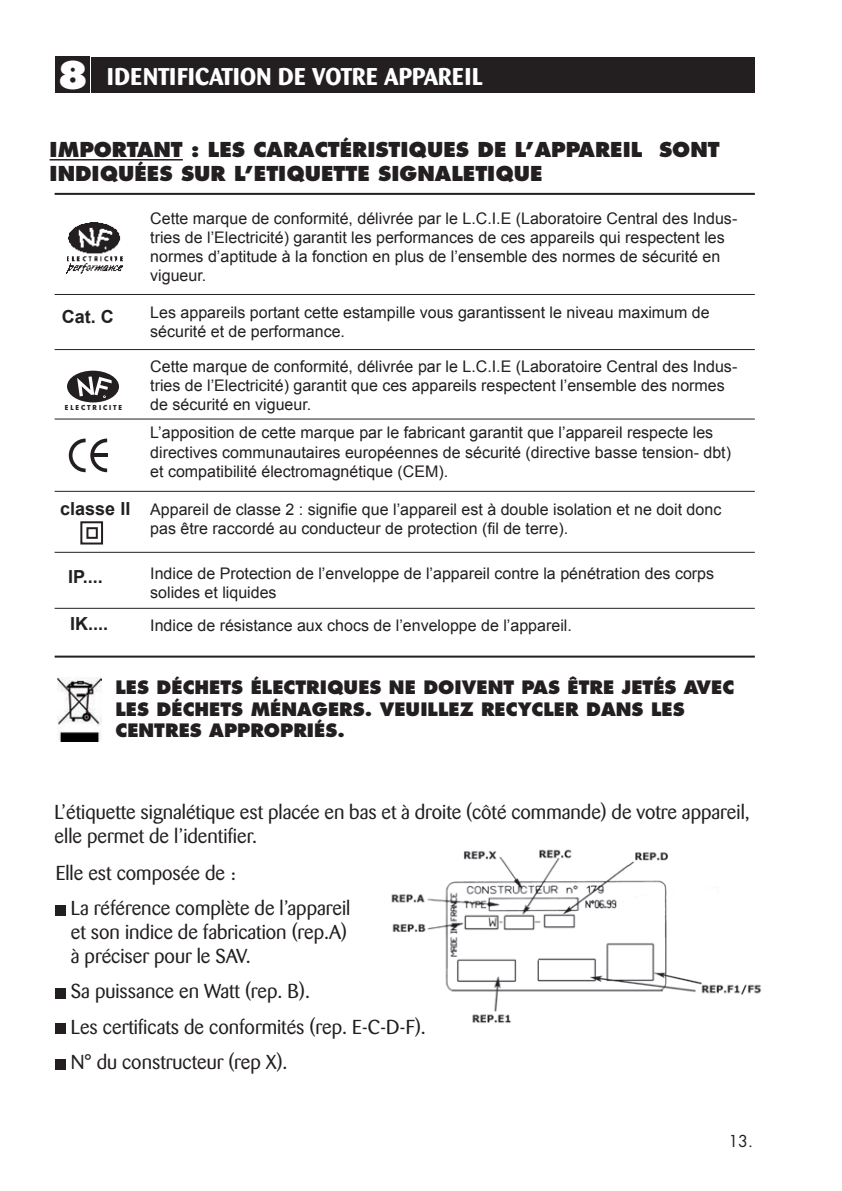
<style>
.page{position:relative;width:842px;height:1191px;background:#fff}
.page>*{position:absolute;margin:0;border:0;box-sizing:border-box;transform-origin:0 0}
.t1{font:700 24px "Barmeno";letter-spacing:.02em;color:#fff}
.t2{font:20px/35.4px "Barmeno";color:#231f20}
.t3{font:800 20px/24px "Futura";color:#231f20}
.t4{font:800 18px/21.6px "Futura";color:#231f20}
.t5{font:700 18px "Arial";color:#231f20}
.t6{font:16px/19.2px "Arial";color:#231f20}
.t7{font:16px "Futura";color:#231f20}
.t8{font:700 6.6px "Futura";letter-spacing:.28em;color:#231f20}
.s1{font-family:"Futura";font-weight:800;font-size:37.2px}
</style>
<div class="page">
<div style="left:91px;top:57px;width:664px;height:36px;background:#231f20"></div>
<div style="left:55px;top:57px;width:35px;height:36px;background:#231f20"></div>
<img style="left:57px;top:677px;width:45px;height:64px">
<hr style="left:50px;top:159px;width:133px;height:1px;background:#231f20">
<img style="left:67px;top:223px;width:56px;height:50px">
<svg style="left:69px;top:438px;width:38px;height:34px"></svg>
<hr style="left:92px;top:453px;width:15px;height:4px;background:#231f20">
<div style="left:67px;top:371px;width:52px;height:31px;background:#231f20;border-radius:50%"></div>
<svg style="left:77px;top:376px;width:35px;height:22px"></svg>
<hr style="left:55px;top:193px;width:700px;height:2px;background:#231f20">
<hr style="left:55px;top:655px;width:700px;height:2px;background:#231f20">
<hr style="left:55px;top:294px;width:700px;height:1px;background:#231f20">
<hr style="left:55px;top:349px;width:700px;height:1px;background:#231f20">
<hr style="left:55px;top:419px;width:700px;height:1px;background:#231f20">
<hr style="left:55px;top:491px;width:700px;height:1px;background:#231f20">
<hr style="left:55px;top:552px;width:700px;height:1px;background:#231f20">
<hr style="left:55px;top:608px;width:700px;height:1px;background:#231f20">
<img style="left:391px;top:849px;width:371px;height:174px">
<div style="left:56px;top:905px;width:10px;height:10px;background:#231f20"></div>
<div style="left:56px;top:988px;width:10px;height:10px;background:#231f20"></div>
<div style="left:56px;top:1023px;width:10px;height:10px;background:#231f20"></div>
<div style="left:56px;top:1059px;width:10px;height:10px;background:#231f20"></div>
<div style="left:80px;top:521px;width:23px;height:23px;border:2px solid #231f20"></div>
<div style="left:86px;top:527px;width:12px;height:12px;border:2px solid #231f20"></div>
<h1 class="t1" style="left:57px;top:62px;width:427px"><span class="s1">8</span> IDENTIFICATION DE VOTRE APPAREIL</h1>
<p class="t3" style="left:50px;top:137px;width:672px">IMPORTANT : LES CARACTÉRISTIQUES DE L’APPAREIL SONT<br>INDIQUÉES SUR L’ETIQUETTE SIGNALETIQUE</p>
<p class="t5" style="left:62px;top:307px;width:54px">Cat. C</p>
<p class="t8" style="left:65px;top:403px;width:59px">ELECTRICITE</p>
<p class="t5" style="left:60px;top:499px;width:72px">classe II</p>
<p class="t5" style="left:68px;top:567px;width:36px">IP....</p>
<p class="t5" style="left:70px;top:613px;width:40px">IK....</p>
<p class="t6" style="left:150px;top:209px;width:588px">Cette marque de conformité, délivrée par le L.C.I.E (Laboratoire Central des Indus&shy;tries de l’Electricité) garantit les performances de ces appareils qui respectent les normes d’aptitude à la fonction en plus de l’ensemble des normes de sécurité en vigueur.</p>
<p class="t6" style="left:150px;top:303px;width:561px">Les appareils portant cette estampille vous garantissent le niveau maximum de sécurité et de performance.</p>
<p class="t6" style="left:150px;top:357px;width:588px">Cette marque de conformité, délivrée par le L.C.I.E (Laboratoire Central des Indus&shy;tries de l’Electricité) garantit que ces appareils respectent l’ensemble des normes de sécurité en vigueur.</p>
<p class="t6" style="left:150px;top:423px;width:582px">L’apposition de cette marque par le fabricant garantit que l’appareil respecte les directives communautaires européennes de sécurité (directive basse tension- dbt) et compatibilité électromagnétique (CEM).</p>
<p class="t6" style="left:150px;top:499px;width:572px">Appareil de classe 2 : signifie que l’appareil est à double isolation et ne doit donc pas être raccordé au conducteur de protection (fil de terre).</p>
<p class="t6" style="left:150px;top:563px;width:565px">Indice de Protection de l’enveloppe de l’appareil contre la pénétration des corps solides et liquides</p>
<p class="t6" style="left:150px;top:615px;width:423px">Indice de résistance aux chocs de l’enveloppe de l’appareil.</p>
<p class="t4" style="left:116px;top:677px;width:620px">LES DÉCHETS ÉLECTRIQUES NE DOIVENT PAS ÊTRE JETÉS AVEC<br>LES DÉCHETS MÉNAGERS. VEUILLEZ RECYCLER DANS LES<br>CENTRES APPROPRIÉS.</p>
<p class="t2" style="left:55px;top:800px;width:697px;line-height:24px">L’étiquette signalétique est placée en bas et à droite (côté commande) de votre appareil, elle permet de l’identifier.</p>
<p class="t2" style="left:71px;top:855px;width:281px;text-indent:-15px">Elle est composée de :<br>La référence complète de l’appareil</p>
<p class="t2" style="left:71px;top:920px;width:278px;line-height:24px">et son indice de fabrication (rep.A) à préciser pour le SAV.</p>
<p class="t2" style="left:71px;top:974px;width:357px">Sa puissance en Watt (rep. B).<br>Les certificats de conformités (rep. E-C-D-F).<br>N° du constructeur (rep X).</p>
<p class="t7" style="left:728px;top:1129px;width:26px">13.</p>
</div>
